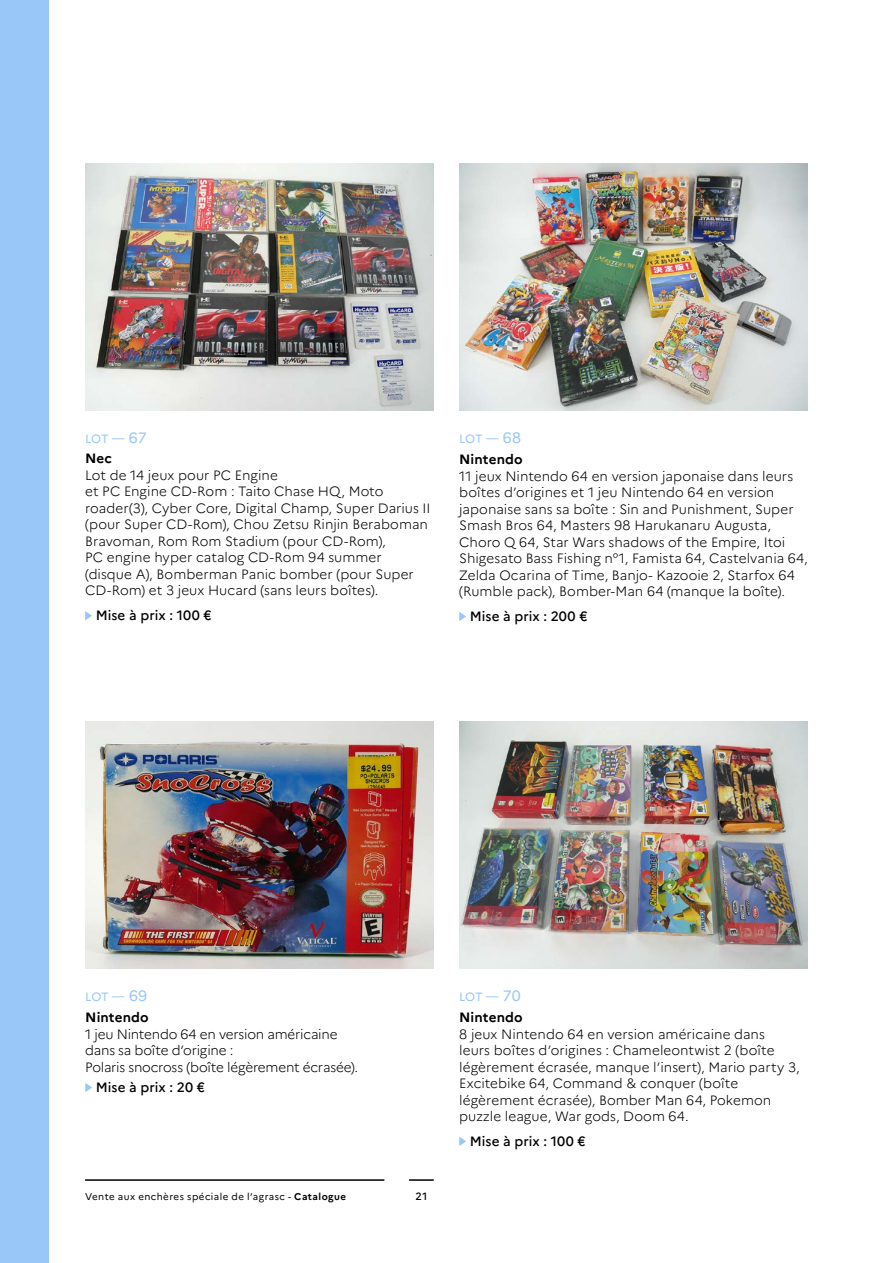
<style>
.page{position:relative;width:893px;height:1263px;background:#fff}
.page>*{position:absolute;margin:0;border:0;box-sizing:border-box;transform-origin:0 0}
.t1{font:300 13.5px/16.5px "Marianne";color:#000}
.t2{font:500 13.5px "Marianne";letter-spacing:.005em;color:#000}
.t3{font:700 13.5px "Marianne";letter-spacing:.005em;color:#000}
.t4{font:12px "Marianne";letter-spacing:-.02em;color:#99c7f7}
.t5{font:500 10.5px "Marianne";color:#000}
.t6{font:9.75px "Marianne";letter-spacing:.045em;color:#000}
.s1{font-size:15px}
.s2{font-weight:700}
</style>
<div class="page">
<hr style="left:409px;top:1179px;width:25px;height:2px;background:#000">
<hr style="left:85px;top:1179px;width:299px;height:2px;background:#000">
<div style="left:0;top:0;width:49px;height:1263px;background:#99c7f7"></div>
<img style="left:85px;top:164px;width:349px;height:246px">
<img style="left:85px;top:722px;width:349px;height:246px">
<img style="left:459px;top:164px;width:349px;height:246px">
<img style="left:459px;top:722px;width:349px;height:246px">
<svg style="left:85px;top:611px;width:7px;height:9px"></svg>
<svg style="left:85px;top:1083px;width:7px;height:9px"></svg>
<svg style="left:459px;top:612px;width:7px;height:9px"></svg>
<svg style="left:459px;top:1136px;width:7px;height:10px"></svg>
<p class="t4" style="left:85px;top:431px;width:63px">LOT — <span class="s1">67</span></p>
<p class="t3" style="left:85px;top:450px;width:28px">Nec</p>
<p class="t1" style="left:85px;top:467px;width:347px">Lot de 14 jeux pour PC Engine<br>et PC Engine CD-Rom : Taito Chase HQ, Moto roader(3), Cyber Core, Digital Champ, Super Darius II (pour Super CD-Rom), Chou Zetsu Rinjin Beraboman Bravoman, Rom Rom Stadium (pour CD-Rom),<br>PC engine hyper catalog CD-Rom 94 summer (disque A), Bomberman Panic bomber (pour Super CD-Rom) et 3 jeux Hucard (sans leurs boîtes).</p>
<p class="t2" style="left:96px;top:607px;width:117px">Mise à prix : 100 €</p>
<p class="t4" style="left:459px;top:432px;width:63px">LOT — <span class="s1">68</span></p>
<p class="t3" style="left:459px;top:451px;width:65px">Nintendo</p>
<p class="t1" style="left:459px;top:468px;width:350px">11 jeux Nintendo 64 en version japonaise dans leurs boîtes d’origines et 1 jeu Nintendo 64 en version japonaise sans sa boîte : Sin and Punishment, Super Smash Bros 64, Masters 98 Harukanaru Augusta, Choro Q 64, Star Wars shadows of the Empire, Itoi Shigesato Bass Fishing n°1, Famista 64, Castelvania 64, Zelda Ocarina of Time, Banjo- Kazooie 2, Starfox 64 (Rumble pack), Bomber-Man 64 (manque la boîte).</p>
<p class="t2" style="left:470px;top:608px;width:119px">Mise à prix : 200 €</p>
<p class="t4" style="left:85px;top:990px;width:63px">LOT — <span class="s1">69</span></p>
<p class="t3" style="left:85px;top:1009px;width:65px">Nintendo</p>
<p class="t1" style="left:85px;top:1025px;width:274px">1 jeu Nintendo 64 en version américaine dans sa boîte d’origine :<br>Polaris snocross (boîte légèrement écrasée).</p>
<p class="t2" style="left:96px;top:1079px;width:111px">Mise à prix : 20 €</p>
<p class="t6" style="left:85px;top:1190px;width:263px">Vente aux enchères spéciale de l’agrasc - <span class="s2">Catalogue</span></p>
<p class="t5" style="left:416px;top:1190px;width:13px">21</p>
<p class="t4" style="left:459px;top:990px;width:63px">LOT — <span class="s1">70</span></p>
<p class="t3" style="left:459px;top:1009px;width:65px">Nintendo</p>
<p class="t1" style="left:459px;top:1025px;width:342px">8 jeux Nintendo 64 en version américaine dans<br>leurs boîtes d’origines : Chameleontwist 2 (boîte légèrement écrasée, manque l’insert), Mario party 3, Excitebike 64, Command &amp; conquer (boîte légèrement écrasée), Bomber Man 64, Pokemon puzzle league, War gods, Doom 64.</p>
<p class="t2" style="left:470px;top:1133px;width:117px">Mise à prix : 100 €</p>
</div>
